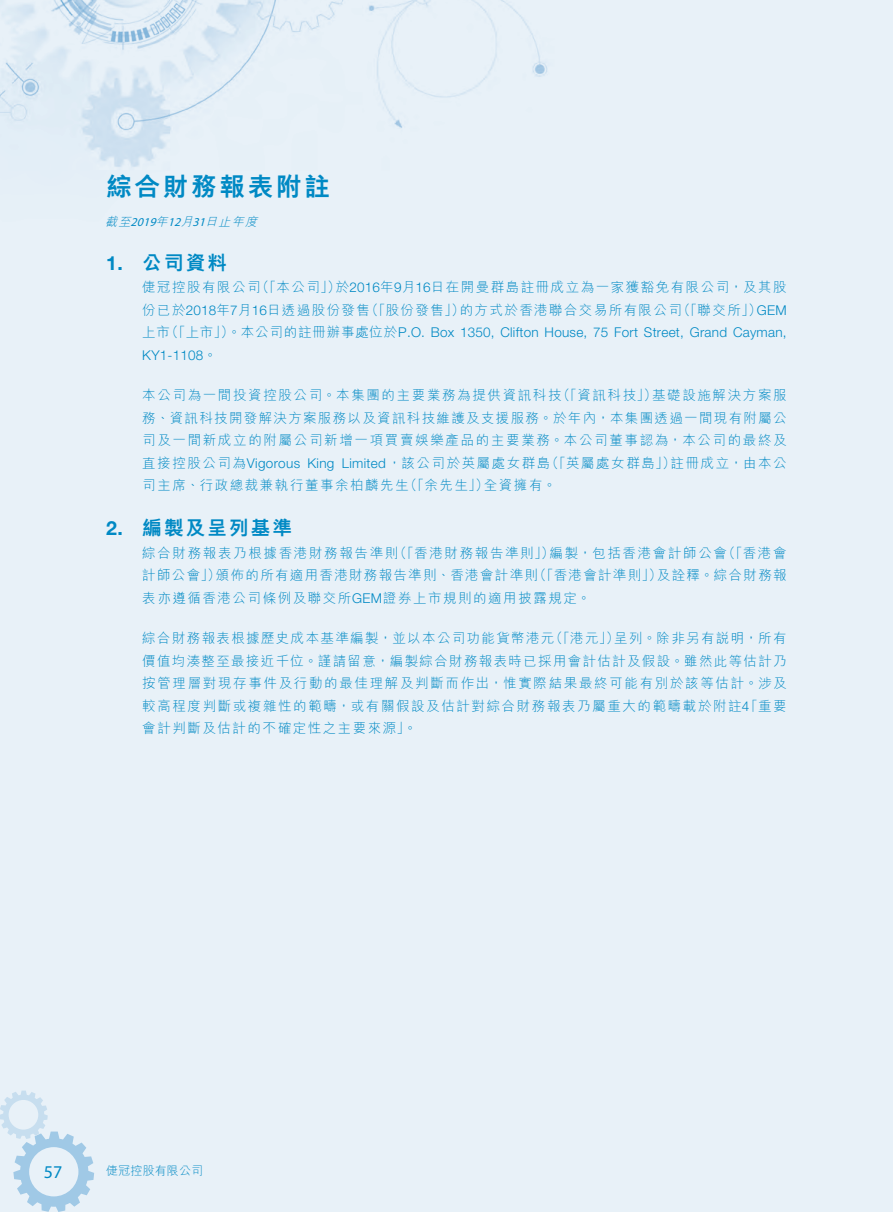
<style>
.page{position:relative;width:893px;height:1212px;background:#e8f1f8}
.page>*{position:absolute;margin:0;border:0;box-sizing:border-box;transform-origin:0 0}
.t1{font:800 25.5px "M Hei HK";letter-spacing:.11em;color:#0089c4}
._03_H1{font:800 19.5px "M Hei HK";letter-spacing:.115em;color:#0089c4}
._03_H1-2{font:700 19.5px "Helvetica Neue LT Std";color:#0089c4}
.t2{font:18px "Myriad Pro";color:#0089c4}
._12___P2{font:300 13.5px/22.5px "M Hei HK";letter-spacing:.115em;color:#0089c4}
._12___P2-2{font:300 13.5px/22.5px "Helvetica Neue LT Std";letter-spacing:.02em;color:#0089c4}
._12___P2-3{font:300 13.5px "M Hei HK";letter-spacing:.095em;color:#0089c4}
.t3{font:300 12px "M Hei HK";letter-spacing:.01em;color:#0089c4}
.t4{font:italic 300 12px "M Hei HK";color:#0089c4}
.t5{font:italic 12px "Myriad Pro";color:#0089c4}
.s1{font-family:"Helvetica Neue LT Std"}
.s2{font-family:"M Hei HK"}
</style>
<div class="page">
<img style="left:0;top:0;width:547px;height:167px">
<svg style="left:0;top:1090px;width:94px;height:122px"></svg>
<h1 class="t1" style="left:106px;top:174px;width:225px">綜合財務報表附註</h1>
<p class="t4" style="left:205px;top:215px;width:57px">日止年度</p>
<p class="t4" style="left:156px;top:215px;width:17px">年</p>
<p class="t4" style="left:105px;top:215px;width:30px">截至</p>
<p class="t4" style="left:180px;top:215px;width:17px">月</p>
<p class="t5" style="left:131px;top:214px;width:30px">2019</p>
<p class="t5" style="left:168px;top:214px;width:18px">12</p>
<p class="t5" style="left:192px;top:214px;width:18px">31</p>
<p class="_03_H1-2" style="left:106px;top:251px;width:18px">1.</p>
<p class="_03_H1-2" style="left:106px;top:516px;width:18px">2.</p>
<p class="_03_H1" style="left:142px;top:253px;width:86px">公司資料</p>
<p class="_12___P2" style="left:256px;top:276px;width:86px">（「本公司」）</p>
<p class="_12___P2" style="left:336px;top:276px;width:452px">於<span class="s1">2016</span>年月<span class="s1">9 16</span>日在開曼群島註冊成立為一家獲豁免有限公司，及其股</p>
<p class="_12___P2" style="left:142px;top:276px;width:120px">倢冠控股有限公司</p>
<p class="_12___P2" style="left:365px;top:298px;width:101px">（「股份發售」）</p>
<p class="_12___P2" style="left:677px;top:298px;width:86px">（「聯交所」）</p>
<p class="_12___P2" style="left:460px;top:298px;width:224px">的方式於香港聯合交易所有限公司</p>
<p class="_12___P2-2" style="left:165px;top:298px;width:623px;text-indent:-23px"><span class="s2">份已於</span>2018<span class="s2">年月</span>7 16<span class="s2">日透過股份發售<br>（「上市」）。本公司的註冊辦事處位於</span>P O. . Box 1350, Clifton House, 75 Fort Street, Grand Cayman,</p>
<p class="_12___P2-2" style="left:757px;top:298px;width:31px">GEM</p>
<p class="_12___P2-2" style="left:142px;top:321px;width:76px"><span class="s2">上市<br></span>KY1-1108<span class="s2">。</span></p>
<p class="_12___P2" style="left:557px;top:384px;width:102px">（「資訊科技」）</p>
<p class="_12___P2" style="left:652px;top:384px;width:136px">基礎設施解決方案服</p>
<p class="_12___P2" style="left:142px;top:384px;width:421px">本公司為一間投資控股公司。本集團的主要業務為提供資訊科技</p>
<p class="_12___P2" style="left:142px;top:406px;width:646px">務、資訊科技開發解決方案服務以及資訊科技維護及支援服務。於年內，本集團透過一間現有附屬公</p>
<p class="_12___P2" style="left:142px;top:429px;width:646px">司及一間新成立的附屬公司新增一項買賣娛樂產品的主要業務。本公司董事認為，本公司的最終及</p>
<p class="_12___P2" style="left:671px;top:451px;width:118px">註冊成立，由本公</p>
<p class="_12___P2" style="left:546px;top:451px;width:131px">（「英屬處女群島」）</p>
<p class="_12___P2-2" style="left:142px;top:451px;width:159px"><span class="s2">直接控股公司為</span>Vigorous</p>
<p class="_12___P2" style="left:342px;top:451px;width:210px"><span class="s1">Limited</span>，該公司於英屬處女群島</p>
<p class="_12___P2-2" style="left:307px;top:451px;width:28px">King</p>
<p class="_12___P2" style="left:484px;top:474px;width:74px">全資擁有。</p>
<p class="_12___P2" style="left:404px;top:474px;width:86px">（「余先生」）</p>
<p class="_12___P2" style="left:142px;top:474px;width:268px">司主席、行政總裁兼執行董事余柏麟先生</p>
<p class="_03_H1" style="left:142px;top:518px;width:151px">編製及呈列基準</p>
<p class="_12___P2" style="left:550px;top:541px;width:179px">編製，包括香港會計師公會</p>
<p class="_12___P2" style="left:393px;top:541px;width:162px">（「香港財務報告準則」）</p>
<p class="_12___P2" style="left:722px;top:541px;width:66px">（「香港會</p>
<p class="_12___P2" style="left:142px;top:541px;width:258px">綜合財務報表乃根據香港財務報告準則</p>
<p class="_12___P2" style="left:142px;top:564px;width:450px">計師公會」）<br>表亦遵循香港公司條例及聯交所<span class="s1">GEM</span>證券上市規則的適用披露規定。</p>
<p class="_12___P2" style="left:533px;top:564px;width:130px">（「香港會計準則」）</p>
<p class="_12___P2-3" style="left:216px;top:568px;width:323px">頒佈的所有適用香港財務報告準則、香港會計準則</p>
<p class="_12___P2-3" style="left:657px;top:568px;width:131px">及詮釋。綜合財務報</p>
<p class="_12___P2" style="left:550px;top:627px;width:71px">（「港元」）</p>
<p class="_12___P2" style="left:142px;top:627px;width:646px">綜合財務報表根據歷史成本基準編製，並以本公司功能貨幣港元<br>價值均湊整至最接近千位。謹請留意，編製綜合財務報表時已採用會計估計及假設。雖然此等估計乃按管理層對現存事件及行動的最佳理解及判斷而作出，惟實際結果最終可能有別於該等估計。涉及較高程度判斷或複雜性的範疇，或有關假設及估計對綜合財務報表乃屬重大的範疇載於附註「<span class="s1">4</span> 重要會計判斷及估計的不確定性之主要來源。「</p>
<p class="_12___P2" style="left:614px;top:627px;width:174px">呈列。除非另有說明，所有</p>
<h3 class="t2" style="left:44px;top:1160px;width:20px">57</h3>
<p class="t3" style="left:106px;top:1164px;width:98px">倢冠控股有限公司</p>
</div>
